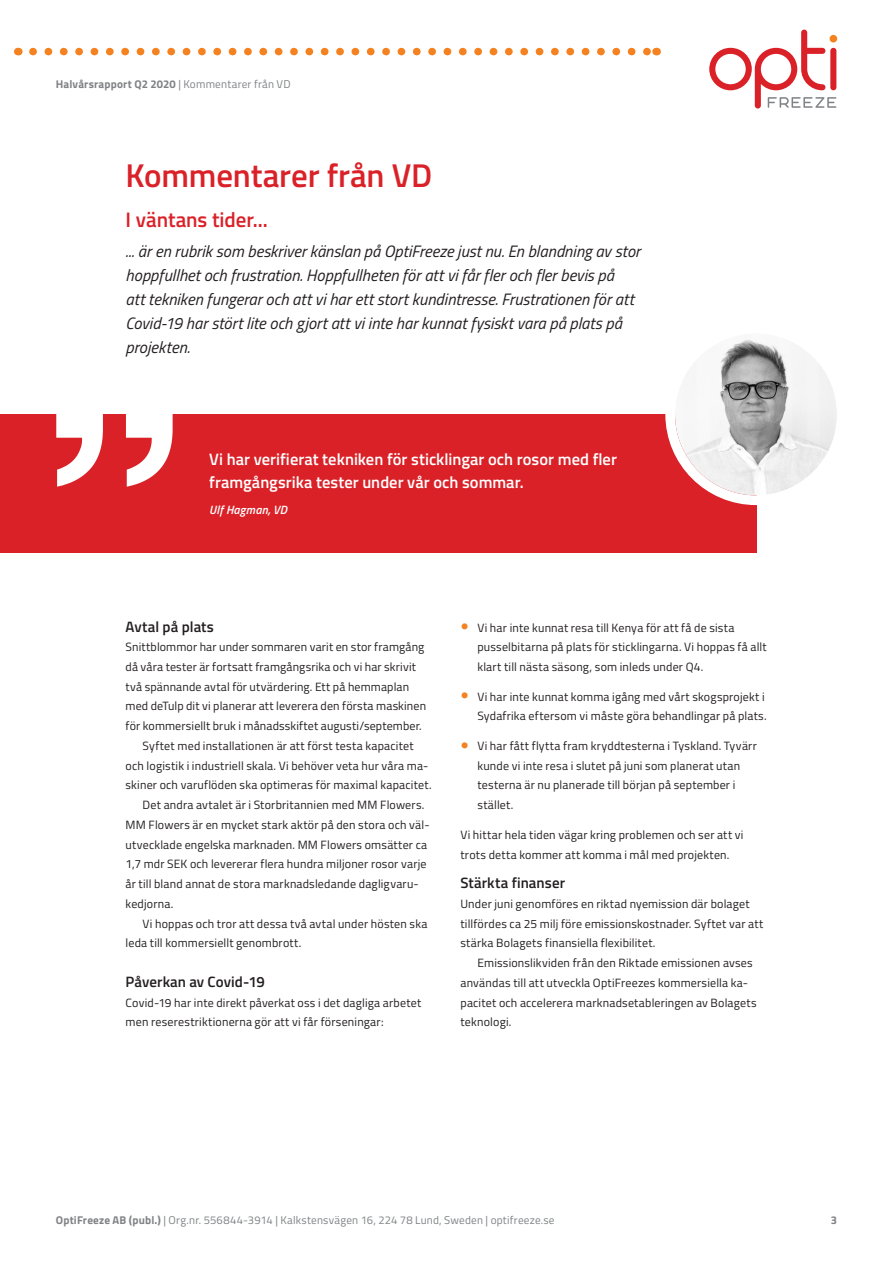
<style>
.page{position:relative;width:893px;height:1263px;background:#fff}
.page>*{position:absolute;margin:0;border:0;box-sizing:border-box;transform-origin:0 0}
.t1{font:600 33px "Titillium";letter-spacing:-.005em;color:#da2128}
.t2{font:600 21px "Titillium";letter-spacing:-.005em;color:#da2128}
.intro{font:italic 16.5px/24px "Titillium";color:#231f20}
.quote_inv{font:600 16.5px/22.5px "Titillium";color:#fff}
.t3{font:600 15px "Titillium";letter-spacing:.005em;color:#231f20}
.p_p{font:12px/19.8px "Titillium";letter-spacing:.015em;color:#231f20}
.quote_inv-2{font:italic 600 12px "Titillium";letter-spacing:.015em;color:#fff}
.t4{font:11.25px "Titillium";letter-spacing:.02em;color:#808285}
.t5{font:700 11.25px "Titillium";letter-spacing:.015em;color:#808285}
.s1{font-weight:400}
.s2{font-family:"Arial";font-size:24px;color:#f58220}
.s3{font-weight:700}
</style>
<div class="page">
<div style="left:0;top:414px;width:757px;height:138px;background:#da2128"></div>
<img style="left:675px;top:333px;width:162px;height:162px;border-radius:81px">
<div style="left:665px;top:324px;width:182px;height:181px;border:10px solid #fff;border-radius:50%"></div>
<svg style="left:56px;top:414px;width:117px;height:73px"></svg>
<svg style="left:709px;top:30px;width:128px;height:79px"></svg>
<svg style="left:33px;top:48px;width:615px;height:7px"></svg>
<p class="t5" style="left:56px;top:75px;width:236px">Halvårsrapport Q2 2020 <span class="s1">| Kommentarer från VD</span></p>
<p class="t1" style="left:126px;top:151px;width:308px">Kommentarer från VD</p>
<p class="t2" style="left:126px;top:204px;width:144px">I väntans tider...</p>
<p class="intro" style="left:126px;top:238px;width:516px">... är en rubrik som beskriver känslan på OptiFreeze just nu. En blandning av stor hoppfullhet och frustration. Hoppfullheten för att vi får fler och fler bevis på<br>att tekniken fungerar och att vi har ett stort kundintresse. Frustrationen för att Covid-19 har stört lite och gjort att vi inte har kunnat fysiskt vara på plats på projekten.</p>
<p class="quote_inv" style="left:209px;top:447px;width:409px">Vi har verifierat tekniken för sticklingar och rosor med fler framgångsrika tester under vår och sommar.</p>
<p class="quote_inv-2" style="left:209px;top:501px;width:79px">Ulf Hagman, VD</p>
<p class="t3" style="left:126px;top:615px;width:90px">Avtal på plats</p>
<p class="p_p" style="left:126px;top:637px;width:302px">Snittblommor har under sommaren varit en stor framgång då våra tester är fortsatt framgångsrika och vi har skrivit två spännande avtal för utvärdering. Ett på hemmaplan med deTulp dit vi planerar att leverera den första maskinen för kommersiellt bruk i månadsskiftet augusti/september.</p>
<p class="p_p" style="left:126px;top:735px;width:308px;text-align:center">Syftet med installationen är att först testa kapacitet<br>och logistik i industriell skala. Vi behöver veta hur våra ma&shy;skiner och varuflöden ska optimeras för maximal kapacitet.</p>
<p class="p_p" style="left:126px;top:794px;width:306px;text-indent:17px">Det andra avtalet är i Storbritannien med MM Flowers.<br>MM Flowers är en mycket stark aktör på den stora och väl&shy;utvecklade engelska marknaden. MM Flowers omsätter ca 1,7 mdr SEK och levererar flera hundra miljoner rosor varje år till bland annat de stora marknadsledande dagligvaru&shy;kedjorna.</p>
<p class="p_p" style="left:126px;top:913px;width:303px;text-indent:17px">Vi hoppas och tror att dessa två avtal under hösten ska leda till kommersiellt genombrott.</p>
<p class="t3" style="left:126px;top:970px;width:141px">Påverkan av Covid-19</p>
<p class="p_p" style="left:126px;top:992px;width:297px">Covid-19 har inte direkt påverkat oss i det dagliga arbetet men reserestriktionerna gör att vi får förseningar:</p>
<p class="p_p" style="left:477px;top:617px;width:291px;text-indent:-17px"><span class="s2">•</span> Vi har inte kunnat resa till Kenya för att få de sista pusselbitarna på plats för sticklingarna. Vi hoppas få allt klart till nästa säsong, som inleds under Q4.</p>
<p class="p_p" style="left:460px;top:686px;width:308px;text-align:right"><span class="s2">•</span> Vi har inte kunnat komma igång med vårt skogsprojekt i<br>Sydafrika eftersom vi måste göra behandlingar på plats.</p>
<p class="p_p" style="left:477px;top:735px;width:281px;text-indent:-17px"><span class="s2">•</span> Vi har fått flytta fram kryddtesterna i Tyskland. Tyvärr kunde vi inte resa i slutet på juni som planerat utan testerna är nu planerade till början på september i stället.</p>
<p class="p_p" style="left:460px;top:824px;width:285px">Vi hittar hela tiden vägar kring problemen och ser att vi trots detta kommer att komma i mål med projekten.</p>
<p class="t3" style="left:460px;top:871px;width:106px">Stärkta finanser</p>
<p class="p_p" style="left:460px;top:893px;width:304px">Under juni genomföres en riktad nyemission där bolaget tillfördes ca 25 milj före emissionskostnader. Syftet var att stärka Bolagets finansiella flexibilitet.</p>
<p class="p_p" style="left:460px;top:952px;width:298px;text-indent:17px">Emissionslikviden från den Riktade emissionen avses användas till att utveckla OptiFreezes kommersiella ka&shy;pacitet och accelerera marknadsetableringen av Bolagets teknologi.</p>
<p class="t4" style="left:56px;top:1211px;width:500px"><span class="s3">OptiFreeze AB (publ.)</span> | Org.nr. 556844-3914 | Kalkstensvägen 16, 224 78 Lund, Sweden | optifreeze.se</p>
<p class="t5" style="left:831px;top:1211px;width:8px">3</p>
</div>
